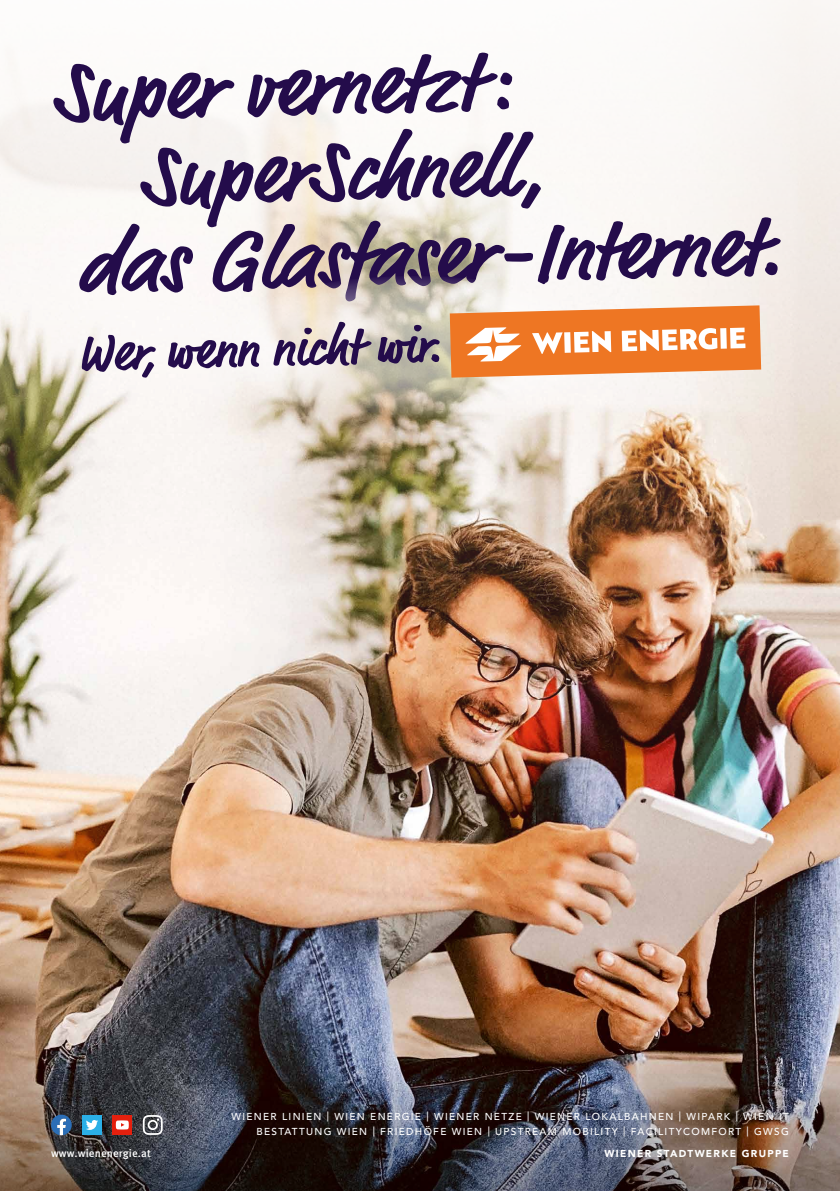
<style>
.page{position:relative;width:840px;height:1191px;background:#fff}
.page>*{position:absolute;margin:0;border:0;box-sizing:border-box;transform-origin:0 0}
.t1{font:700 86px "Market Pro";color:#240c4b}
.t2{font:500 11px "Meta OT";letter-spacing:.01em;color:#fff}
.t3{font:500 10px/15px "Avenir LT Std";letter-spacing:.13em;color:#fff;text-align:right}
.t4{font:900 10px "Avenir LT Std";letter-spacing:.13em;color:#fff}
</style>
<div class="page">
<img style="left:0;top:434px;width:839px;height:620px">
<svg style="left:0;top:0;width:839px;height:434px"></svg>
<img style="left:0;top:1054px;width:839px;height:137px">
<svg style="left:51px;top:1114px;width:21px;height:21px"></svg>
<div style="left:112px;top:1115px;width:20px;height:19px;background:#e4200e"></div>
<svg style="left:116px;top:1120px;width:13px;height:9px"></svg>
<div style="left:82px;top:1115px;width:20px;height:19px;background:#2bafe6"></div>
<svg style="left:86px;top:1120px;width:12px;height:10px"></svg>
<svg style="left:143px;top:1115px;width:20px;height:19px"></svg>
<svg style="left:209px;top:276px;width:410px;height:142px"></svg>
<svg style="left:449px;top:305px;width:311px;height:72px"></svg>
<svg style="left:82px;top:322px;width:357px;height:56px"></svg>
<h1 class="t1" style="left:51px;top:31px;width:458px;rotate:-1deg">Super vernetzt:</h1>
<h1 class="t1" style="left:138px;top:115px;width:407px;rotate:-1deg">SuperSchnell,</h1>
<h1 class="t1" style="left:77px;top:201px;width:705px;rotate:-1deg">das Glasfaser-Internet.</h1>
<p class="t2" style="left:51px;top:1146px;width:101px">www.wienenergie.at</p>
<p class="t3" style="left:231px;top:1109px;width:558px">WIENER LINIEN | WIEN ENERGIE | WIENER NETZE | WIENER LOKALBAHNEN | WIPARK | WIEN IT<br>BESTATTUNG WIEN | FRIEDHÖFE WIEN | UPSTREAM MOBILITY | FACILITYCOMFORT | GWSG</p>
<p class="t4" style="left:604px;top:1147px;width:186px">WIENER STADTWERKE GRUPPE</p>
</div>
